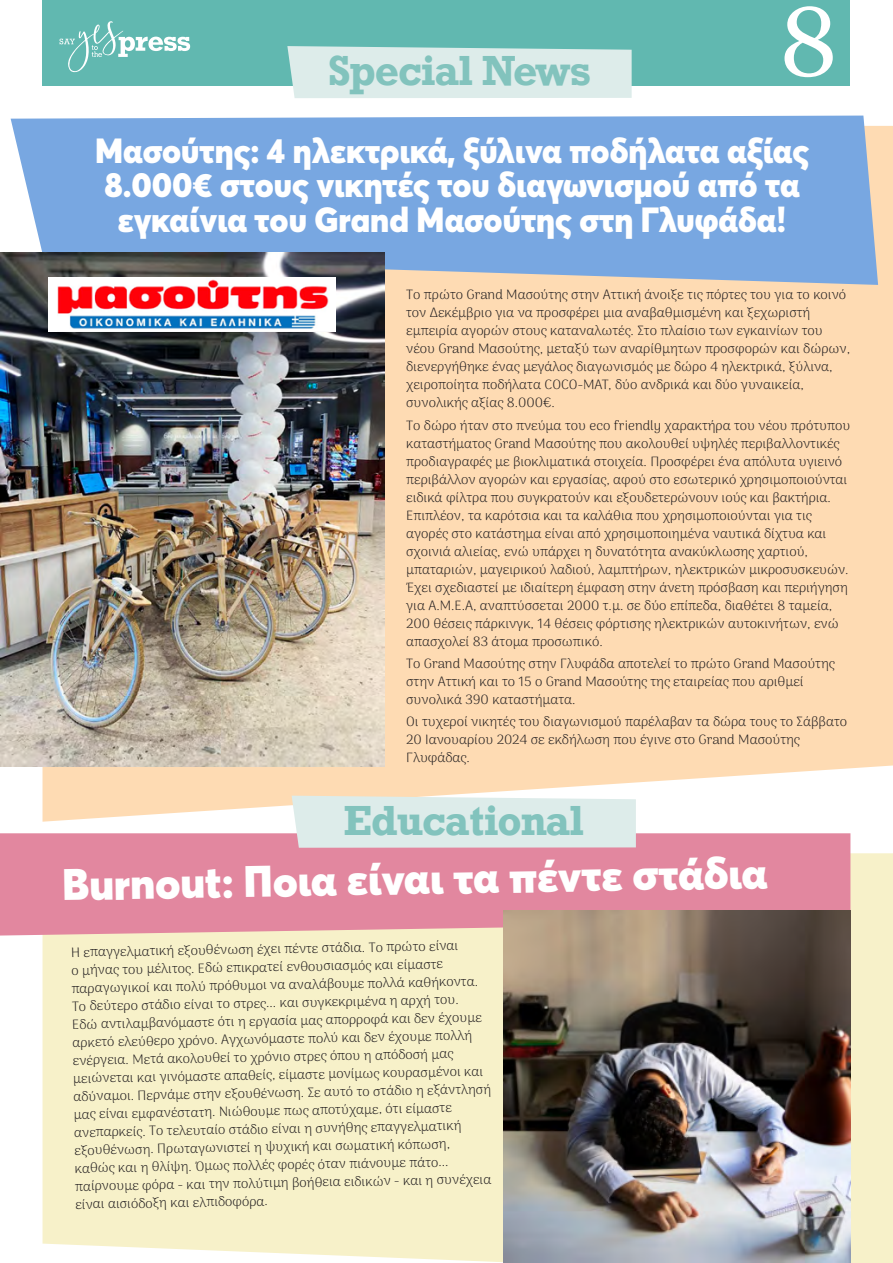
<style>
.page{position:relative;width:893px;height:1263px;background:#fff}
.page>*{position:absolute;margin:0;border:0;box-sizing:border-box;transform-origin:0 0}
.t1{font:97.5px "Georgia";color:#fff}
.t2{font:900 43.5px "Averta";color:#fff}
.t3{font:700 39.6px "Rockwell";letter-spacing:-.025em;color:#82c3bd}
.t4{font:900 34.5px/34.5px "Averta";letter-spacing:-.005em;color:#fff;text-align:center;scale:.96 1}
.t5{font:100 13.5px/18px "Arima";color:#231f20}
</style>
<div class="page">
<div style="left:43px;top:0;width:807px;height:85px;background:#61b8b0"></div>
<svg style="left:60px;top:21px;width:130px;height:51px"></svg>
<div style="left:43px;top:126px;width:850px;height:696px;background:#fedbb3"></div>
<div style="left:43px;top:853px;width:850px;height:410px;background:#f7f1c9"></div>
<div style="left:11px;top:116px;width:867px;height:169px;background:#78a7e1"></div>
<div style="left:0;top:833px;width:850px;height:102px;background:#e2879f"></div>
<div style="left:287px;top:46px;width:345px;height:52px;background:#ddecea"></div>
<div style="left:292px;top:796px;width:344px;height:52px;background:#ddecea"></div>
<img style="left:504px;top:910px;width:346px;height:353px">
<img style="left:0;top:253px;width:385px;height:513px">
<div style="left:49px;top:277px;width:287px;height:55px;background:#fff"></div>
<img style="left:57px;top:279px;width:272px;height:50px">
<h3 class="t3" style="left:328px;top:45px;width:264px">Special News</h3>
<h1 class="t1" style="left:780px;top:-29px;width:60px">8</h1>
<h3 class="t4" style="left:95px;top:133px;width:745px">Μασούτης: 4 ηλεκτρικά, ξύλινα ποδήλατα αξίας<br>8.000€ στους νικητές του διαγωνισμού από τα εγκαίνια του Grand Μασούτης στη Γλυφάδα!</h3>
<p class="t5" style="left:406px;top:286px;width:445px">Το πρώτο Grand Μασούτης στην Αττική άνοιξε τις πόρτες του για το κοινό τον Δεκέμβριο για να προσφέρει μια αναβαθμισμένη και ξεχωριστή εμπειρία αγορών στους καταναλωτές. Στο πλαίσιο των εγκαινίων του νέου Grand Μασούτης, μεταξύ των αναρίθμητων προσφορών και δώρων, διενεργήθηκε ένας μεγάλος διαγωνισμός με δώρο 4 ηλεκτρικά, ξύλινα, χειροποίητα ποδήλατα COCO-MAT, δύο ανδρικά και δύο γυναικεία, συνολικής αξίας 8.000€.</p>
<p class="t5" style="left:406px;top:416px;width:446px">Το δώρο ήταν στο πνεύμα του eco friendly χαρακτήρα του νέου πρότυπου καταστήματος Grand Μασούτης που ακολουθεί υψηλές περιβαλλοντικές προδιαγραφές με βιοκλιματικά στοιχεία. Προσφέρει ένα απόλυτα υγιεινό περιβάλλον αγορών και εργασίας, αφού στο εσωτερικό χρησιμοποιούνται ειδικά φίλτρα που συγκρατούν και εξουδετερώνουν ιούς και βακτήρια.<br>Επιπλέον, τα καρότσια και τα καλάθια που χρησιμοποιούνται για τις αγορές στο κατάστημα είναι από χρησιμοποιημένα ναυτικά δίχτυα και σχοινιά αλιείας, ενώ υπάρχει η δυνατότητα ανακύκλωσης χαρτιού, μπαταριών, μαγειρικού λαδιού, λαμπτήρων, ηλεκτρικών μικροσυσκευών.<br>Έχει σχεδιαστεί με ιδιαίτερη έμφαση στην άνετη πρόσβαση και περιήγηση για Α.Μ.Ε.Α, αναπτύσσεται 2000 τ.μ. σε δύο επίπεδα, διαθέτει 8 ταμεία, 200 θέσεις πάρκινγκ, 14 θέσεις φόρτισης ηλεκτρικών αυτοκινήτων, ενώ απασχολεί 83 άτομα προσωπικό.</p>
<p class="t5" style="left:406px;top:654px;width:430px">Το Grand Μασούτης στην Γλυφάδα αποτελεί το πρώτο Grand Μασούτης στην Αττική και το 15 ο Grand Μασούτης της εταιρείας που αριθμεί συνολικά 390 καταστήματα.</p>
<p class="t5" style="left:406px;top:712px;width:442px">Οι τυχεροί νικητές του διαγωνισμού παρέλαβαν τα δώρα τους το Σάββατο<br>20 Ιανουαρίου 2024 σε εκδήλωση που έγινε στο Grand Μασούτης<br>Γλυφάδας.</p>
<h3 class="t3" style="left:343px;top:795px;width:242px">Educational</h3>
<h2 class="t2" style="left:62px;top:857px;width:707px;rotate:-1deg">Burnout: Ποια είναι τα πέντε στάδια</h2>
<p class="t5" style="left:71px;top:943px;width:419px;rotate:-1deg">Η επαγγελματική εξουθένωση έχει πέντε στάδια. Το πρώτο είναι<br>ο μήνας του μέλιτος. Εδώ επικρατεί ενθουσιασμός και είμαστε παραγωγικοί και πολύ πρόθυμοι να αναλάβουμε πολλά καθήκοντα.<br>Το δεύτερο στάδιο είναι το στρες... και συγκεκριμένα η αρχή του.<br>Εδώ αντιλαμβανόμαστε ότι η εργασία μας απορροφά και δεν έχουμε αρκετό ελεύθερο χρόνο. Αγχωνόμαστε πολύ και δεν έχουμε πολλή ενέργεια. Μετά ακολουθεί το χρόνιο στρες όπου η απόδοσή μας μειώνεται και γινόμαστε απαθείς, είμαστε μονίμως κουρασμένοι και αδύναμοι. Περνάμε στην εξουθένωση. Σε αυτό το στάδιο η εξάντλησή μας είναι εμφανέστατη. Νιώθουμε πως αποτύχαμε, ότι είμαστε ανεπαρκείς. Το τελευταίο στάδιο είναι η συνήθης επαγγελματική εξουθένωση. Πρωταγωνιστεί η ψυχική και σωματική κόπωση, καθώς και η θλίψη. Όμως πολλές φορές όταν πιάνουμε πάτο... παίρνουμε φόρα - και την πολύτιμη βοήθεια ειδικών - και η συνέχεια είναι αισιόδοξη και ελπιδοφόρα.</p>
</div>
